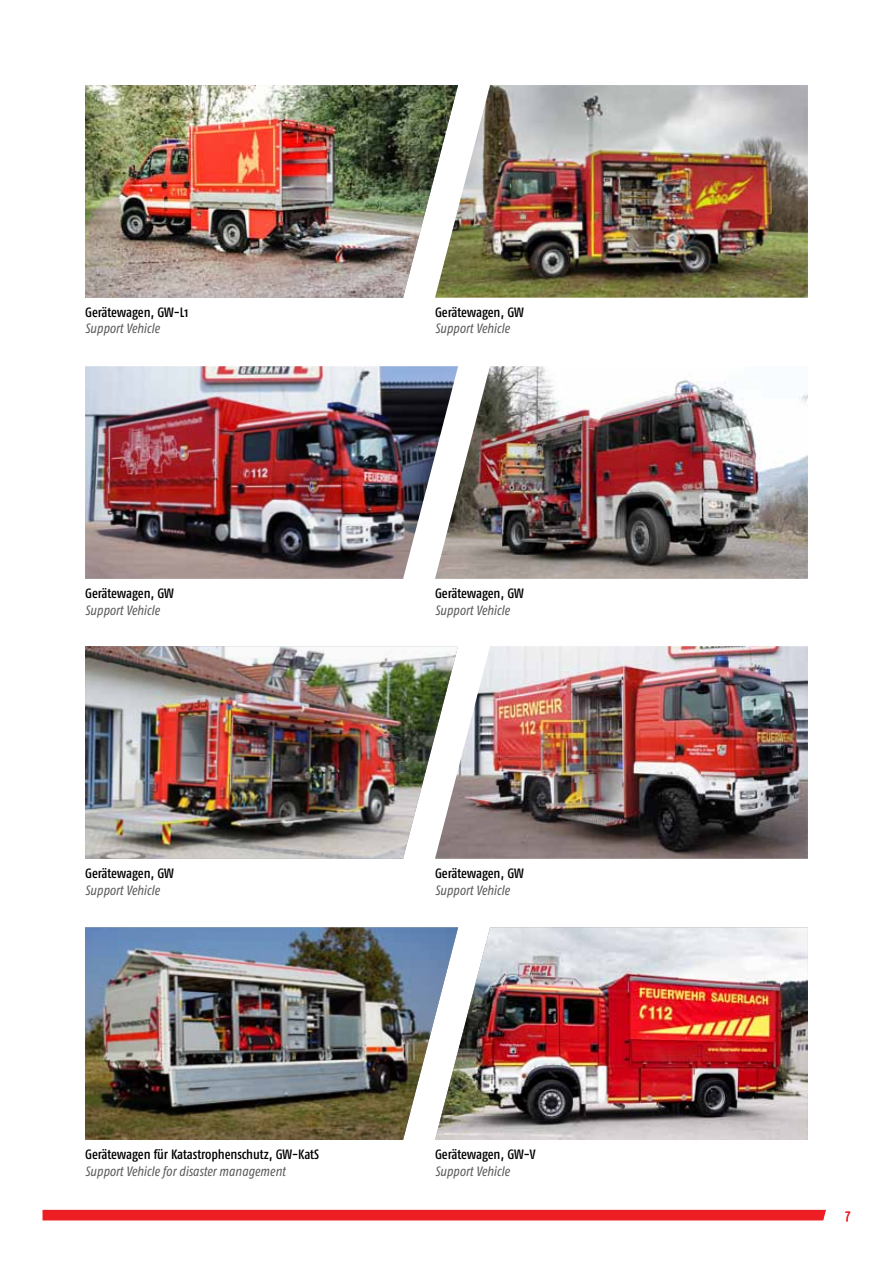
<style>
.page{position:relative;width:893px;height:1263px;background:#fff}
.page>*{position:absolute;margin:0;border:0;box-sizing:border-box;transform-origin:0 0}
.t1{font:condensed 15px "Fago Pro";color:#ed1d24}
.t2{font:500 condensed 13.5px "Fago Pro";letter-spacing:-.01em;color:#000}
.t3{font:italic condensed 13.5px "Fago Pro";color:#58595b}
</style>
<div class="page">
<div style="left:43px;top:1210px;width:783px;height:10px;background:#ed1d24"></div>
<img style="left:85px;top:646px;width:350px;height:213px">
<img style="left:85px;top:85px;width:350px;height:213px">
<img style="left:435px;top:85px;width:373px;height:213px">
<img style="left:435px;top:646px;width:373px;height:213px">
<img style="left:85px;top:366px;width:350px;height:213px">
<img style="left:85px;top:927px;width:350px;height:213px">
<img style="left:435px;top:366px;width:373px;height:213px">
<img style="left:435px;top:927px;width:373px;height:213px">
<p class="t2" style="left:85px;top:304px;width:105px">Gerätewagen, GW-L1</p>
<p class="t3" style="left:85px;top:321px;width:76px">Support Vehicle</p>
<p class="t2" style="left:435px;top:304px;width:90px">Gerätewagen, GW</p>
<p class="t3" style="left:435px;top:321px;width:76px">Support Vehicle</p>
<p class="t2" style="left:85px;top:585px;width:90px">Gerätewagen, GW</p>
<p class="t3" style="left:85px;top:602px;width:76px">Support Vehicle</p>
<p class="t2" style="left:435px;top:585px;width:90px">Gerätewagen, GW</p>
<p class="t3" style="left:435px;top:602px;width:76px">Support Vehicle</p>
<p class="t2" style="left:85px;top:865px;width:90px">Gerätewagen, GW</p>
<p class="t3" style="left:85px;top:882px;width:76px">Support Vehicle</p>
<p class="t2" style="left:435px;top:865px;width:90px">Gerätewagen, GW</p>
<p class="t3" style="left:435px;top:882px;width:76px">Support Vehicle</p>
<p class="t2" style="left:85px;top:1146px;width:236px">Gerätewagen für Katastrophenschutz, GW-KatS</p>
<p class="t3" style="left:85px;top:1163px;width:202px">Support Vehicle for disaster management</p>
<p class="t2" style="left:435px;top:1146px;width:102px">Gerätewagen, GW-V</p>
<p class="t3" style="left:435px;top:1163px;width:76px">Support Vehicle</p>
<p class="t1" style="left:845px;top:1206px;width:6px">7</p>
</div>
